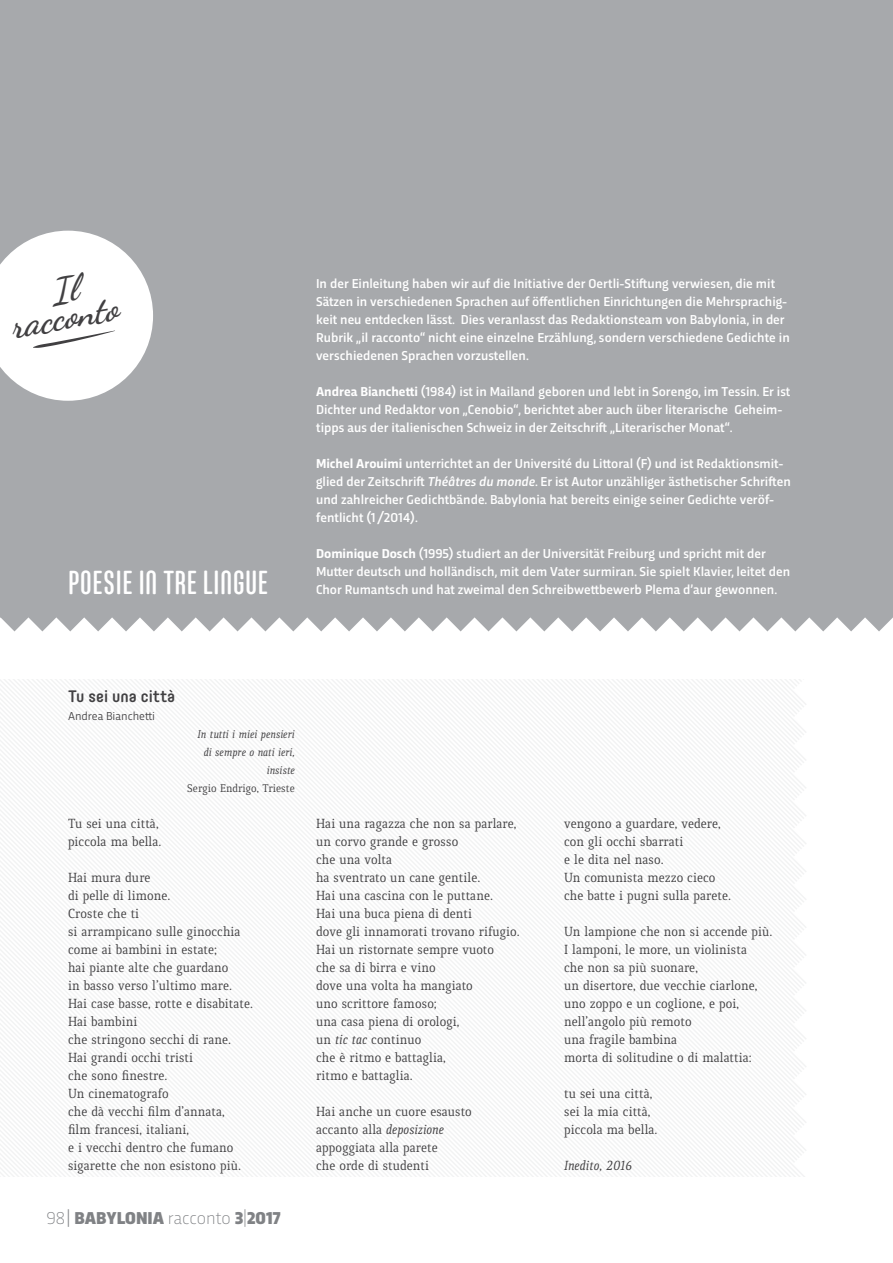
<style>
.page{position:relative;width:893px;height:1263px;background:#fff}
.page>*{position:absolute;margin:0;border:0;box-sizing:border-box;transform-origin:0 0}
.t1{font:italic 700 35.4px/26.5px "Dancing Script";color:#414042;text-align:center}
.t2{font:500 33px "Core Mellow 59 Cp";letter-spacing:.01em;color:#fff}
.t3{font:900 18px "Trasandina";color:#808285}
.t4{font:500 16.5px "Core Mellow 55";color:#414042}
.t5{font:14.25px/18px "Quiroga Serif Pro";color:#414042}
.t6{font:italic 14.25px "Quiroga Serif Pro";color:#414042}
.t7{font:500 13.5px/18px "Trasandina";color:#fff}
.t8{font:italic 12px/18px "Quiroga Serif Pro";color:#414042;text-align:right}
.t9{font:12px "Quiroga Serif Pro";color:#414042}
.t10{font:12px "Trasandina";color:#414042}
.s1{font-weight:700}
.s2{font-style:italic}
.s3{font-weight:200}
.s4{font-weight:300}
</style>
<div class="page">
<div style="left:0;top:0;width:893px;height:631px;background:#a7a9ac"></div>
<svg style="left:0;top:231px;width:153px;height:170px"></svg>
<svg style="left:0;top:1137px;width:797px;height:39px"></svg>
<svg style="left:0;top:1081px;width:797px;height:56px"></svg>
<svg style="left:0;top:1025px;width:797px;height:56px"></svg>
<svg style="left:0;top:679px;width:797px;height:346px"></svg>
<h1 class="t1" style="left:4px;top:287px;width:110px;rotate:-10deg">Il racconto</h1>
<h2 class="t2" style="left:68px;top:558px;width:202px">POESIE IN TRE LINGUE</h2>
<p class="t7" style="left:316px;top:273px;width:475px">In der Einleitung haben wir auf die Initiative der Oertli-Stiftung verwiesen, die mit Sätzen in verschiedenen Sprachen auf öffentlichen Einrichtungen die Mehrsprachig&shy;keit neu entdecken lässt. Dies veranlasst das Redaktionsteam von Babylonia, in der Rubrik „il racconto“ nicht eine einzelne Erzählung, sondern verschiedene Gedichte in verschiedenen Sprachen vorzustellen.</p>
<p class="t7" style="left:316px;top:381px;width:476px"><span class="s1">Andrea Bianchetti</span> (1984) ist in Mailand geboren und lebt in Sorengo, im Tessin. Er ist<br>Dichter und Redaktor von „Cenobio“, berichtet aber auch über literarische Geheim&shy;tipps aus der italienischen Schweiz in der Zeitschrift „Literarischer Monat“.</p>
<p class="t7" style="left:316px;top:453px;width:476px"><span class="s1">Michel Arouimi</span> unterrichtet an der Université du Littoral (F) und ist Redaktionsmit&shy;glied der Zeitschrift <span class="s2">Théâtres du monde</span>. Er ist Autor unzähliger ästhetischer Schriften und zahlreicher Gedichtbände. Babylonia hat bereits einige seiner Gedichte veröf&shy;fentlicht (1 /2014).</p>
<p class="t7" style="left:316px;top:543px;width:476px"><span class="s1">Dominique Dosch</span> (1995) studiert an der Universität Freiburg und spricht mit der<br>Mutter deutsch und holländisch, mit dem Vater surmiran. Sie spielt Klavier, leitet den<br>Chor Rumantsch und hat zweimal den Schreibwettbewerb Plema d’aur gewonnen.</p>
<p class="t4" style="left:68px;top:684px;width:109px">Tu sei una città</p>
<p class="t10" style="left:68px;top:707px;width:89px">Andrea Bianchetti</p>
<p class="t8" style="left:198px;top:725px;width:99px">In tutti i miei pensieri di sempre o nati ieri, insiste</p>
<p class="t9" style="left:187px;top:781px;width:109px">Sergio Endrigo, Trieste</p>
<p class="t5" style="left:68px;top:815px;width:95px">Tu sei una città, piccola ma bella.</p>
<p class="t5" style="left:68px;top:869px;width:186px">Hai mura dure<br>di pelle di limone.<br>Croste che ti<br>si arrampicano sulle ginocchia come ai bambini in estate;<br>hai piante alte che guardano<br>in basso verso l’ultimo mare.<br>Hai case basse, rotte e disabitate.<br>Hai bambini<br>che stringono secchi di rane.<br>Hai grandi occhi tristi<br>che sono finestre.<br>Un cinematografo<br>che dà vecchi film d’annata,<br>film francesi, italiani,<br>e i vecchi dentro che fumano sigarette che non esistono più.</p>
<p class="t3" style="left:46px;top:1205px;width:236px"><span class="s3">98</span><span class="s4">|</span> BABYLONIA <span class="s3">racconto</span> 3<span class="s3">|</span>2017</p>
<p class="t5" style="left:316px;top:815px;width:205px">Hai una ragazza che non sa parlare, un corvo grande e grosso<br>che una volta<br>ha sventrato un cane gentile.<br>Hai una cascina con le puttane.<br>Hai una buca piena di denti<br>dove gli innamorati trovano rifugio.<br>Hai un ristornate sempre vuoto<br>che sa di birra e vino<br>dove una volta ha mangiato<br>uno scrittore famoso;<br>una casa piena di orologi,<br>un <span class="s2">tic tac</span> continuo<br>che è ritmo e battaglia,<br>ritmo e battaglia.</p>
<p class="t5" style="left:316px;top:1102px;width:157px">Hai anche un cuore esausto accanto alla <span class="s2">deposizione </span>appoggiata alla parete<br>che orde di studenti</p>
<p class="t5" style="left:564px;top:814px;width:169px">vengono a guardare, vedere, con gli occhi sbarrati<br>e le dita nel naso.<br>Un comunista mezzo cieco che batte i pugni sulla parete.</p>
<p class="t5" style="left:564px;top:922px;width:210px">Un lampione che non si accende più.<br>I lamponi, le more, un violinista<br>che non sa più suonare,<br>un disertore, due vecchie ciarlone, uno zoppo e un coglione, e poi, nell’angolo più remoto<br>una fragile bambina<br>morta di solitudine o di malattia:</p>
<p class="t5" style="left:564px;top:1084px;width:95px">tu sei una città, sei la mia città, piccola ma bella.</p>
<p class="t6" style="left:564px;top:1157px;width:69px">Inedito, 2016</p>
</div>
